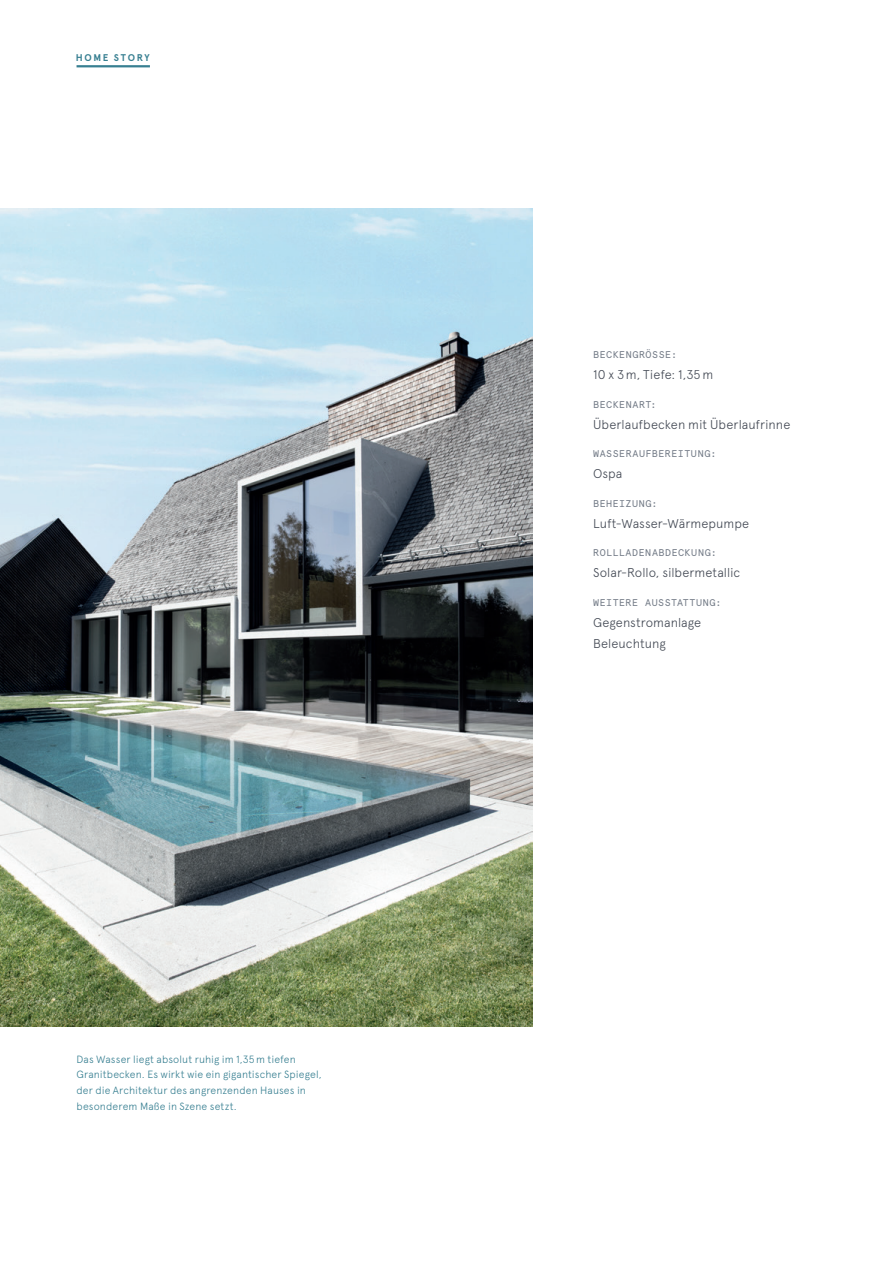
<style>
.page{position:relative;width:893px;height:1263px;background:#fff}
.page>*{position:absolute;margin:0;border:0;box-sizing:border-box;transform-origin:0 0}
.t1{font:300 12.75px/21px "Apercu Pro";letter-spacing:.005em;color:#434954}
.t2{font:300 10.5px/15.8px "Apercu";letter-spacing:.01em;color:#377f91}
.t3{font:9.75px "Apercu Pro Mono";letter-spacing:.055em;color:#727a86}
.t4{font:700 9.75px "Apercu Pro";letter-spacing:.17em;color:#377f91}
</style>
<div class="page">
<hr style="left:77px;top:65px;width:73px;height:2px;background:#377f91">
<img style="left:0;top:208px;width:533px;height:818px">
<p class="t4" style="left:76px;top:51px;width:76px">HOME STORY</p>
<p class="t2" style="left:77px;top:1051px;width:247px">Das Wasser liegt absolut ruhig im 1,35 m tiefen Granitbecken. Es wirkt wie ein gigantischer Spiegel, der die Architektur des angrenzenden Hauses in besonderem Maße in Szene setzt.</p>
<p class="t3" style="left:593px;top:348px;width:85px">BECKENGRÖSSE:</p>
<p class="t1" style="left:593px;top:363px;width:122px">10 x 3 m, Tiefe: 1,35 m</p>
<p class="t3" style="left:593px;top:397px;width:65px">BECKENART:</p>
<p class="t1" style="left:593px;top:413px;width:199px">Überlaufbecken mit Überlaufrinne</p>
<p class="t3" style="left:593px;top:447px;width:125px">WASSERAUFBEREITUNG:</p>
<p class="t1" style="left:593px;top:462px;width:31px">Ospa</p>
<p class="t3" style="left:593px;top:496px;width:66px">BEHEIZUNG:</p>
<p class="t1" style="left:593px;top:512px;width:158px">Luft-Wasser-Wärmepumpe</p>
<p class="t3" style="left:593px;top:546px;width:125px">ROLLLADENABDECKUNG:</p>
<p class="t1" style="left:593px;top:561px;width:149px">Solar-Rollo, silbermetallic</p>
<p class="t3" style="left:593px;top:595px;width:130px">WEITERE AUSSTATTUNG:</p>
<p class="t1" style="left:593px;top:611px;width:110px">Gegenstromanlage<br>Beleuchtung</p>
</div>
